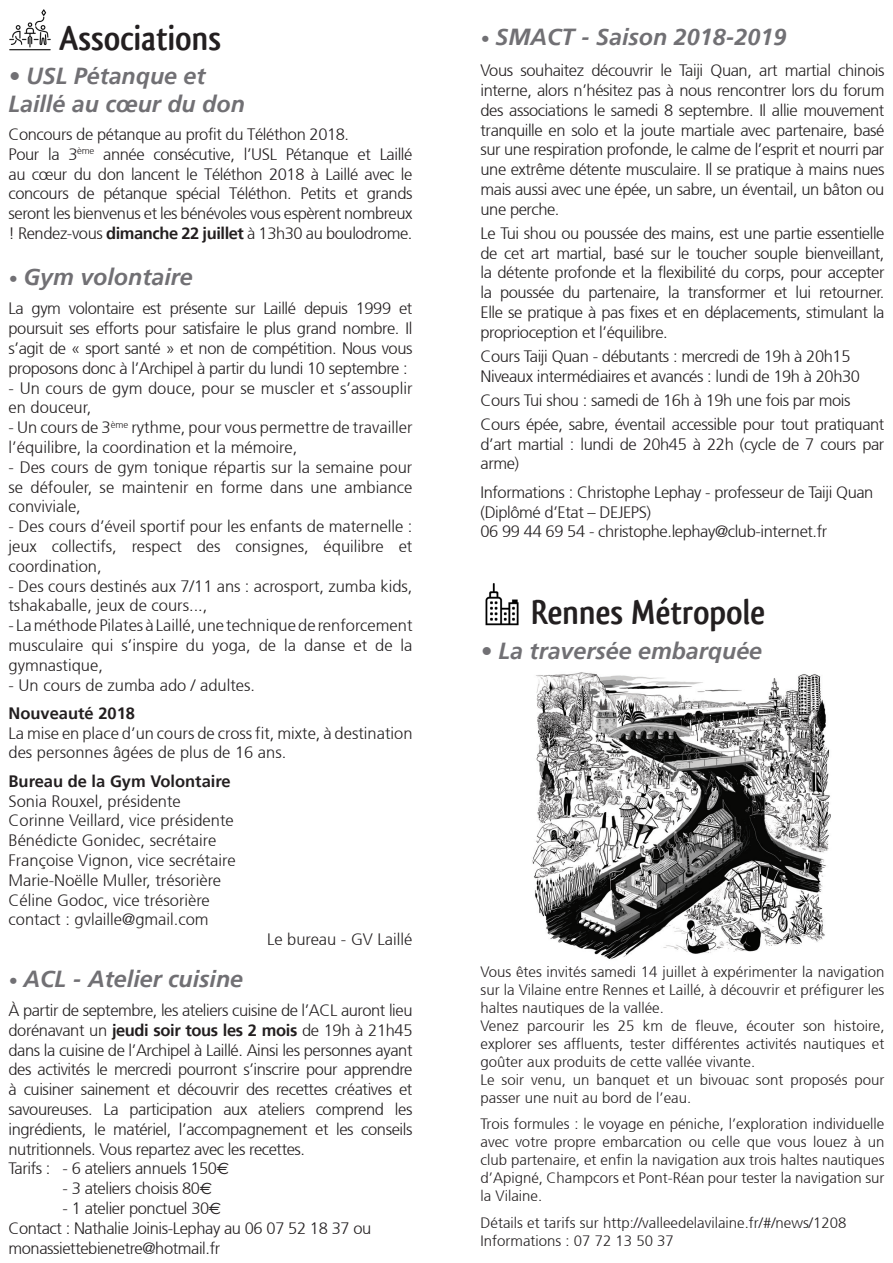
<style>
.page{position:relative;width:893px;height:1263px;background:#fff}
.page>*{position:absolute;margin:0;border:0;box-sizing:border-box;transform-origin:0 0}
.t1{font:700 36px "Qlassik";color:#231f20}
.t2{font:italic 700 23.25px/27.9px "Frutiger 66";color:#717074}
.t3{font:300 16.5px/19.8px "Frutiger 45";letter-spacing:-.025em;color:#231f20}
.t4{font:300 16.5px/19.8px "Frutiger 45";color:#231f20}
.t5{font:700 16.5px "Frutiger 65";color:#231f20}
.t6{font:300 15px/18px "Frutiger 45";color:#231f20}
.s1{font-family:"Frutiger 65";font-weight:700}
.s2{font-size:18px}
.s3{font-family:"Euro Sans Std";font-weight:400}
</style>
<div class="page">
<img style="left:485px;top:583px;width:34px;height:42px">
<img style="left:9px;top:9px;width:42px;height:42px">
<img style="left:532px;top:672px;width:299px;height:287px">
<h1 class="t1" style="left:59px;top:17px;width:164px">Associations</h1>
<h2 class="t2" style="left:9px;top:62px;width:238px">• USL Pétanque et<br>Laillé au cœur du don</h2>
<p class="t3" style="left:9px;top:125px;width:405px">Concours de pétanque au profit du Téléthon 2018.<br>Pour la 3<sup>ème</sup> année consécutive, l’USL Pétanque et Laillé au cœur du don lancent le Téléthon 2018 à Laillé avec le concours de pétanque spécial Téléthon. Petits et grands seront les bienvenus et les bénévoles vous espèrent nombreux ! Rendez-vous <span class="s1">dimanche 22 juillet</span> à 13h30 au boulodrome.</p>
<h2 class="t2" style="left:9px;top:263px;width:186px"><span class="s2">•</span> Gym volontaire</h2>
<p class="t3" style="left:9px;top:299px;width:406px;text-align:justify">La gym volontaire est présente sur Laillé depuis 1999 et poursuit ses efforts pour satisfaire le plus grand nombre. Il s’agit de « sport santé » et non de compétition. Nous vous proposons donc à l’Archipel à partir du lundi 10 septembre :</p>
<p class="t4" style="left:9px;top:378px;width:405px">- Un cours de gym douce, pour se muscler et s’assouplir en douceur,</p>
<p class="t4" style="left:9px;top:418px;width:405px">- Un cours de 3<sup>ème</sup> rythme, pour vous permettre de travailler l’équilibre, la coordination et la mémoire,</p>
<p class="t3" style="left:9px;top:457px;width:405px;text-align:justify">- Des cours de gym tonique répartis sur la semaine pour se défouler, se maintenir en forme dans une ambiance conviviale,</p>
<p class="t3" style="left:9px;top:517px;width:405px;text-align:justify">- Des cours d’éveil sportif pour les enfants de maternelle : jeux collectifs, respect des consignes, équilibre et coordination,</p>
<p class="t4" style="left:9px;top:576px;width:405px">- Des cours destinés aux 7/11 ans : acrosport, zumba kids, tshakaballe, jeux de cours...,</p>
<p class="t3" style="left:9px;top:616px;width:405px;text-align:justify">- La méthode Pilates à Laillé, une technique de renforcement musculaire qui s’inspire du yoga, de la danse et de la gymnastique,</p>
<p class="t4" style="left:9px;top:675px;width:248px">- Un cours de zumba ado / adultes.</p>
<p class="t5" style="left:9px;top:703px;width:128px">Nouveauté 2018</p>
<p class="t4" style="left:9px;top:723px;width:406px">La mise en place d’un cours de cross fit, mixte, à destination des personnes âgées de plus de 16 ans.</p>
<p class="t5" style="left:9px;top:771px;width:224px">Bureau de la Gym Volontaire</p>
<p class="t4" style="left:9px;top:791px;width:229px">Sonia Rouxel, présidente<br>Corinne Veillard, vice présidente<br>Bénédicte Gonidec, secrétaire<br>Françoise Vignon, vice secrétaire<br>Marie-Noëlle Muller, trésorière<br>Céline Godoc, vice trésorière contact : gvlaille@gmail.com</p>
<p class="t4" style="left:267px;top:930px;width:147px">Le bureau - GV Laillé</p>
<h2 class="t2" style="left:9px;top:965px;width:236px"><span class="s2">•</span> ACL - Atelier cuisine</h2>
<p class="t3" style="left:9px;top:1000px;width:406px">À partir de septembre, les ateliers cuisine de l’ACL auront lieu dorénavant un <span class="s1">jeudi soir tous les 2 mois</span> de 19h à 21h45 dans la cuisine de l’Archipel à Laillé. Ainsi les personnes ayant des activités le mercredi pourront s’inscrire pour apprendre à cuisiner sainement et découvrir des recettes créatives et savoureuses. La participation aux ateliers comprend les ingrédients, le matériel, l’accompagnement et les conseils nutritionnels. Vous repartez avec les recettes.<br>Tarifs : - 6 ateliers annuels 150<span class="s3">€</span></p>
<p class="t3" style="left:63px;top:1179px;width:151px">- 3 ateliers choisis 80<span class="s3">€</span></p>
<p class="t3" style="left:9px;top:1198px;width:364px;text-indent:54px">- 1 atelier ponctuel 30<span class="s3">€<br></span>Contact : Nathalie Joinis-Lephay au 06 07 52 18 37 ou monassiettebienetre@hotmail.fr</p>
<h2 class="t2" style="left:480px;top:23px;width:307px"><span class="s2">•</span> SMACT - Saison 2018-2019</h2>
<p class="t3" style="left:480px;top:61px;width:405px;text-align:justify">Vous souhaitez découvrir le Taiji Quan, art martial chinois interne, alors n’hésitez pas à nous rencontrer lors du forum des associations le samedi 8 septembre. Il allie mouvement tranquille en solo et la joute martiale avec partenaire, basé sur une respiration profonde, le calme de l’esprit et nourri par une extrême détente musculaire. Il se pratique à mains nues mais aussi avec une épée, un sabre, un éventail, un bâton ou une perche.</p>
<p class="t3" style="left:480px;top:223px;width:405px;text-align:justify">Le Tui shou ou poussée des mains, est une partie essentielle de cet art martial, basé sur le toucher souple bienveillant, la détente profonde et la flexibilité du corps, pour accepter la poussée du partenaire, la transformer et lui retourner.<br>Elle se pratique à pas fixes et en déplacements, stimulant la proprioception et l’équilibre.</p>
<p class="t3" style="left:480px;top:347px;width:381px">Cours Taiji Quan - débutants : mercredi de 19h à 20h15<br>Niveaux intermédiaires et avancés : lundi de 19h à 20h30</p>
<p class="t3" style="left:480px;top:388px;width:405px;line-height:24px">Cours Tui shou : samedi de 16h à 19h une fois par mois<br>Cours épée, sabre, éventail accessible pour tout pratiquant</p>
<p class="t3" style="left:480px;top:434px;width:405px">d’art martial : lundi de 20h45 à 22h (cycle de 7 cours par arme)</p>
<p class="t3" style="left:480px;top:482px;width:394px">Informations : Christophe Lephay - professeur de Taiji Quan (Diplômé d’Etat – DEJEPS)<br>06 99 44 69 54 - christophe.lephay@club-internet.fr</p>
<h1 class="t1" style="left:531px;top:591px;width:235px">Rennes Métropole</h1>
<h2 class="t2" style="left:480px;top:637px;width:283px">• La traversée embarquée</h2>
<p class="t6" style="left:480px;top:962px;width:405px">Vous êtes invités samedi 14 juillet à expérimenter la navigation sur la Vilaine entre Rennes et Laillé, à découvrir et préfigurer les haltes nautiques de la vallée.<br>Venez parcourir les 25 km de fleuve, écouter son histoire, explorer ses affluents, tester différentes activités nautiques et goûter aux produits de cette vallée vivante.<br>Le soir venu, un banquet et un bivouac sont proposés pour passer une nuit au bord de l’eau.</p>
<p class="t6" style="left:480px;top:1115px;width:405px;text-align:justify">Trois formules : le voyage en péniche, l’exploration individuelle avec votre propre embarcation ou celle que vous louez à un club partenaire, et enfin la navigation aux trois haltes nautiques d’Apigné, Champcors et Pont-Réan pour tester la navigation sur la Vilaine.</p>
<p class="t6" style="left:480px;top:1213px;width:367px">Détails et tarifs sur http://valleedelavilaine.fr/#/news/1208<br>Informations : 07 72 13 50 37</p>
</div>
